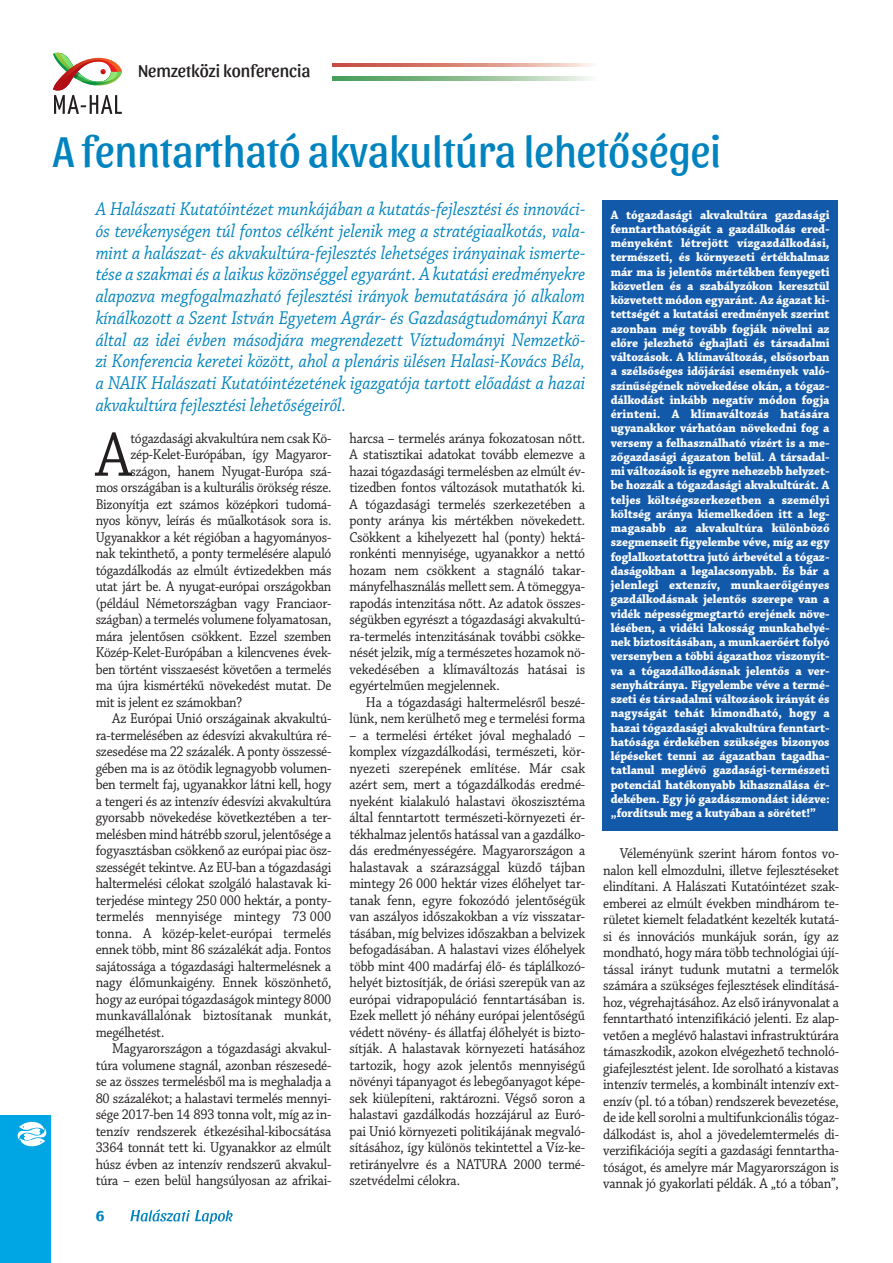
<style>
.page{position:relative;width:893px;height:1263px;background:#fff}
.page>*{position:absolute;margin:0;border:0;box-sizing:border-box;transform-origin:0 0}
.Elsőkenyér{font:65.7px "Chaparral Pro";color:#231f20;scale:.9 1}
.Főcím{font:45px "Sansita";color:#0083bf;scale:.95 1}
.Líd{font:italic 19.5px/21.8px "Chaparral Pro";color:#0083bf;text-align:justify;scale:.9 1}
.rovatcím{font:18px "Sansita";color:#231f20}
.Kenyér{font:15px/16.5px "Chaparral Pro";letter-spacing:-.01em;color:#231f20;text-align:justify;scale:.91 1}
.Elsőkenyér-2{font:15px "Chaparral Pro";letter-spacing:-.02em;color:#231f20;scale:.9 1}
.t1{font:700 15px "Sansita";color:#0083bf}
.keretes_kenyer{font:700 12.75px/14.2px "Chaparral Pro";letter-spacing:-.01em;color:#fff;text-align:justify;scale:.95 1}
</style>
<div class="page">
<svg style="left:53px;top:53px;width:69px;height:61px"></svg>
<svg style="left:332px;top:64px;width:260px;height:3px"></svg>
<svg style="left:332px;top:77px;width:257px;height:3px"></svg>
<svg style="left:130px;top:1209px;width:103px;height:15px"></svg>
<div style="left:0;top:1116px;width:50px;height:147px;background:#00a6e4"></div>
<svg style="left:18px;top:1122px;width:28px;height:24px"></svg>
<div style="left:602px;top:201px;width:236px;height:630px;background:#1359a9"></div>
<p class="rovatcím" style="left:138px;top:60px;width:174px">Nemzetközi konferencia</p>
<p class="Főcím" style="left:53px;top:126px;width:705px">A fenntartható akvakultúra lehetőségei</p>
<p class="Líd" style="left:96px;top:199px;width:545px">A Halászati Kutatóintézet munkájában a kutatás-fejlesztési és innováci&shy;ós tevékenységen túl fontos célként jelenik meg a stratégiaalkotás, vala&shy;mint a halászat- és akvakultúra-fejlesztés lehetséges irányainak ismerte&shy;tése a szakmai és a laikus közönséggel egyaránt. A kutatási eredményekre alapozva megfogalmazható fejlesztési irányok bemutatására jó alkalom kínálkozott a Szent István Egyetem Agrár- és Gazdaságtudományi Kara által az idei évben másodjára megrendezett Víztudományi Nemzetkö&shy;zi Konferencia keretei között, ahol a plenáris ülésen Halasi-Kovács Béla, a NAIK Halászati Kutatóintézetének igazgatója tartott előadást a hazai akvakultúra fejlesztési lehetőségeiről.</p>
<p class="keretes_kenyer" style="left:611px;top:208px;width:232px">A tógazdasági akvakultúra gazdasági fenntarthatóságát a gazdálkodás ered&shy;ményeként létrejött vízgazdálkodási, természeti, és környezeti értékhalmaz már ma is jelentős mértékben fenyegeti közvetlen és a szabályzókon keresztül közvetett módon egyaránt. Az ágazat ki&shy;tettségét a kutatási eredmények szerint azonban még tovább fogják növelni az előre jelezhető éghajlati és társadalmi változások. A klímaváltozás, elsősorban a szélsőséges időjárási események való&shy;színűségének növekedése okán, a tógaz&shy;dálkodást inkább negatív módon fogja érinteni. A klímaváltozás hatására ugyanakkor várhatóan növekedni fog a verseny a felhasználható vízért is a me&shy;zőgazdasági ágazaton belül. A társadal&shy;mi változások is egyre nehezebb helyzet&shy;be hozzák a tógazdasági akvakultúrát. A teljes költségszerkezetben a személyi költség aránya kiemelkedően itt a leg&shy;magasabb az akvakultúra különböző szegmenseit figyelembe véve, míg az egy foglalkoztatottra jutó árbevétel a tógaz&shy;daságokban a legalacsonyabb. És bár a jelenlegi extenzív, munkaerőigényes gazdálkodásnak jelentős szerepe van a vidék népességmegtartó erejének növe&shy;lésében, a vidéki lakosság munkahelyé&shy;nek biztosításában, a munkaerőért folyó versenyben a többi ágazathoz viszonyít&shy;va a tógazdálkodásnak jelentős a ver&shy;senyhátránya. Figyelembe véve a termé&shy;szeti és társadalmi változások irányát és nagyságát tehát kimondható, hogy a hazai tógazdasági akvakultúra fenntart&shy;hatósága érdekében szükséges bizonyos lépéseket tenni az ágazatban tagadha&shy;tatlanul meglévő gazdasági-természeti potenciál hatékonyabb kihasználása ér&shy;dekében. Egy jó gazdászmondást idézve: „fordítsuk meg a kutyában a sörétet!”</p>
<p class="Elsőkenyér" style="left:96px;top:418px;width:41px">A</p>
<p class="Elsőkenyér-2" style="left:130px;top:430px;width:225px">tógazdasági akvakultúra nem csak Kö-</p>
<p class="Kenyér" style="left:349px;top:430px;width:261px">harcsa – termelés aránya fokozatosan nőtt.<br>A statisztikai adatokat tovább elemezve a hazai tógazdasági termelésben az elmúlt év&shy;tizedben fontos változások mutathatók ki.<br>A tógazdasági termelés szerkezetében a ponty aránya kis mértékben növekedett.<br>Csökkent a kihelyezett hal (ponty) hektá&shy;ronkénti mennyisége, ugyanakkor a nettó hozam nem csökkent a stagnáló takar&shy;mányfelhasználás mellett sem. A tömeggya&shy;rapodás intenzitása nőtt. Az adatok összes&shy;ségükben egyrészt a tógazdasági akvakultú&shy;ra-termelés intenzitásának további csökke&shy;nését jelzik, míg a természetes hozamok nö&shy;vekedésében a klímaváltozás hatásai is egyértelműen megjelennek.</p>
<p class="Kenyér" style="left:349px;top:694px;width:261px;text-align:right">Ha a tógazdasági haltermelésről beszé&shy;lünk, nem kerülhető meg e termelési forma</p>
<p class="Kenyér" style="left:349px;top:727px;width:261px">– a termelési értéket jóval meghaladó – komplex vízgazdálkodási, természeti, kör&shy;nyezeti szerepének említése. Már csak azért sem, mert a tógazdálkodás eredmé&shy;nyeként kialakuló halastavi ökoszisztéma által fenntartott természeti-környezeti ér&shy;tékhalmaz jelentős hatással van a gazdálko&shy;dás eredményességére. Magyarországon a halastavak a szárazsággal küzdő tájban mintegy 26 000 hektár vizes élőhelyet tar&shy;tanak fenn, egyre fokozódó jelentőségük van aszályos időszakokban a víz visszatar&shy;tásában, míg belvizes időszakban a belvizek befogadásában. A halastavi vizes élőhelyek több mint 400 madárfaj élő- és táplálkozó&shy;helyét biztosítják, de óriási szerepük van az európai vidrapopuláció fenntartásában is.<br>Ezek mellett jó néhány európai jelentőségű védett növény- és állatfaj élőhelyét is bizto&shy;sítják. A halastavak környezeti hatásához tartozik, hogy azok jelentős mennyiségű növényi tápanyagot és lebegőanyagot képe&shy;sek kiülepíteni, raktározni. Végső soron a halastavi gazdálkodás hozzájárul az Euró&shy;pai Unió környezeti politikájának megvaló&shy;sításához, így különös tekintettel a Víz-ke&shy;retirányelvre és a NATURA 2000 termé&shy;szetvédelmi célokra.</p>
<p class="Elsőkenyér-2" style="left:130px;top:446px;width:225px">zép-Kelet-Európában, így Magyaror-</p>
<p class="Elsőkenyér-2" style="left:130px;top:463px;width:225px">szágon, hanem Nyugat-Európa szá-</p>
<p class="Elsőkenyér-2" style="left:96px;top:479px;width:263px">mos országában is a kulturális örökség része.</p>
<p class="Elsőkenyér-2" style="left:96px;top:496px;width:263px">Bizonyítja ezt számos középkori tudomá-</p>
<p class="Elsőkenyér-2" style="left:96px;top:512px;width:263px">nyos könyv, leírás és műalkotások sora is.</p>
<p class="Elsőkenyér-2" style="left:96px;top:529px;width:263px">Ugyanakkor a két régióban a hagyományos-</p>
<p class="Elsőkenyér-2" style="left:96px;top:545px;width:263px">nak tekinthető, a ponty termelésére alapuló</p>
<p class="Elsőkenyér-2" style="left:96px;top:562px;width:263px">tógazdálkodás az elmúlt évtizedekben más</p>
<p class="Elsőkenyér-2" style="left:96px;top:578px;width:263px">utat járt be. A nyugat-európai országokban</p>
<p class="Elsőkenyér-2" style="left:96px;top:595px;width:263px">(például Németországban vagy Franciaor-</p>
<p class="Elsőkenyér-2" style="left:96px;top:611px;width:263px">szágban) a termelés volumene folyamatosan,</p>
<p class="Elsőkenyér-2" style="left:96px;top:628px;width:263px">mára jelentősen csökkent. Ezzel szemben</p>
<p class="Elsőkenyér-2" style="left:96px;top:644px;width:263px">Közép-Kelet-Európában a kilencvenes évek-</p>
<p class="Elsőkenyér-2" style="left:96px;top:661px;width:263px">ben történt visszaesést követően a termelés</p>
<p class="Elsőkenyér-2" style="left:96px;top:677px;width:263px">ma újra kismértékű növekedést mutat. De</p>
<p class="Elsőkenyér-2" style="left:96px;top:694px;width:164px">mit is jelent ez számokban?</p>
<p class="Kenyér" style="left:96px;top:711px;width:261px;text-indent:17px">Az Európai Unió országainak akvakultú&shy;ra-termelésében az édesvízi akvakultúra ré&shy;szesedése ma 22 százalék. A ponty összessé&shy;gében ma is az ötödik legnagyobb volumen&shy;ben termelt faj, ugyanakkor látni kell, hogy a tengeri és az intenzív édesvízi akvakultúra gyorsabb növekedése következtében a ter&shy;melésben mind hátrébb szorul, jelentősége a fogyasztásban csökkenő az európai piac ös - szességét tekintve. Az EU-ban a tógazdasági haltermelési célokat szolgáló halastavak ki&shy;terjedése mintegy 250 000 hektár, a ponty&shy;termelés mennyisége mintegy 73 000 tonna. A közép-kelet-európai termelés ennek több, mint 86 százalékát adja. Fontos sajátossága a tógazdasági haltermelésnek a nagy élőmunkaigény. Ennek köszönhető, hogy az európai tógazdaságok mintegy 8000 munkavállalónak biztosítanak munkát, megélhetést.</p>
<p class="Kenyér" style="left:96px;top:1041px;width:261px;text-indent:17px">Magyarországon a tógazdasági akvakul&shy;túra volumene stagnál, azonban részesedé&shy;se az összes termelésből ma is meghaladja a 80 százalékot; a halastavi termelés mennyi&shy;sége 2017-ben 14 893 tonna volt, míg az in&shy;tenzív rendszerek étkezésihal-kibocsátása 3364 tonnát tett ki. Ugyanakkor az elmúlt húsz évben az intenzív rendszerű akvakul&shy;túra – ezen belül hangsúlyosan az afrikai-</p>
<p class="Kenyér" style="left:603px;top:846px;width:261px;text-indent:17px">Véleményünk szerint három fontos vo&shy;nalon kell elmozdulni, illetve fejlesztéseket elindítani. A Halászati Kutatóintézet szak&shy;emberei az elmúlt években mindhárom te&shy;rületet kiemelt feladatként kezelték kutatá&shy;si és innovációs munkájuk során, így az mondható, hogy mára több technológiai újí&shy;tással irányt tudunk mutatni a termelők számára a szükséges fejlesztések elindításá&shy;hoz, végrehajtásához. Az első irányvonalat a fenntartható intenzifikáció jelenti. Ez alap&shy;vetően a meglévő halastavi infrastruktúrára támaszkodik, azokon elvégezhető technoló&shy;giafejlesztést jelent. Ide sorolható a kistavas intenzív termelés, a kombinált intenzív ext&shy;enzív (pl. tó a tóban) rendszerek bevezetése, de ide kell sorolni a multifunkcionális tógaz&shy;dálkodást is, ahol a jövedelemtermelés di&shy;verzifikációja segíti a gazdasági fenntartha&shy;tóságot, és amelyre már Magyarországon is vannak jó gyakorlati példák. A „tó a tóban”,</p>
<p class="t1" style="left:96px;top:1207px;width:10px">6</p>
</div>
